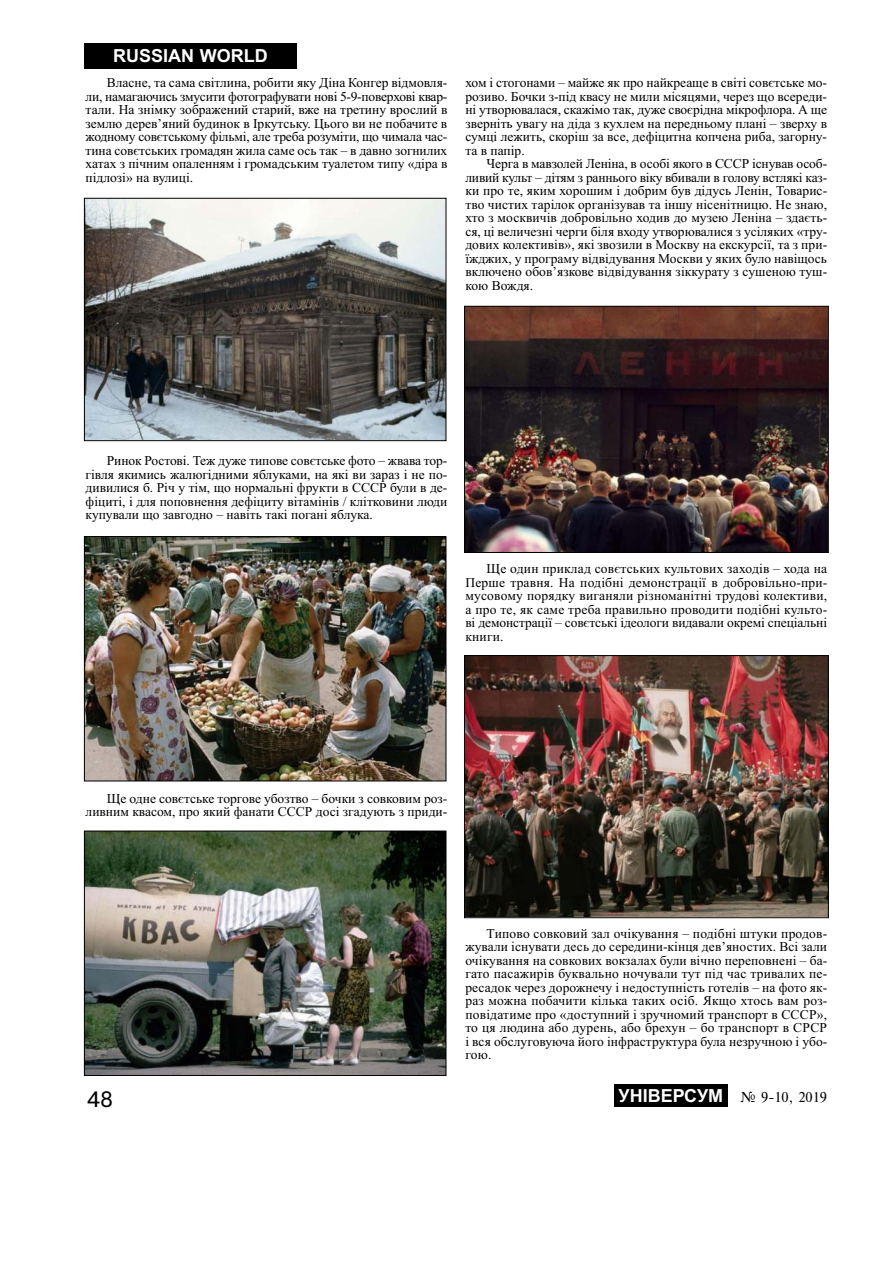
<style>
.page{position:relative;width:893px;height:1263px;background:#fff}
.page>*{position:absolute;margin:0;border:0;box-sizing:border-box;transform-origin:0 0}
.t1{font:21px "Ukr";color:#000}
.t2{font:700 18px "Arial";color:#fff}
.t3{font:15px "Times";color:#000}
.t4{font:13.5px/13.5px "Times New Roman";color:#000;text-align:justify}
.s1{font-family:"Arial";font-weight:700;font-size:18px;color:#fff}
</style>
<div class="page">
<div style="left:84px;top:43px;width:213px;height:26px;background:#000"></div>
<div style="left:614px;top:1084px;width:113px;height:23px;background:#000"></div>
<img style="left:86px;top:200px;width:358px;height:239px">
<div style="left:84px;top:198px;width:362px;height:243px;border:1px solid #000"></div>
<img style="left:86px;top:538px;width:358px;height:241px">
<div style="left:84px;top:536px;width:362px;height:245px;border:1px solid #000"></div>
<img style="left:86px;top:833px;width:358px;height:241px">
<div style="left:84px;top:831px;width:362px;height:245px;border:1px solid #000"></div>
<img style="left:466px;top:308px;width:360px;height:243px">
<div style="left:464px;top:306px;width:364px;height:247px;border:1px solid #000"></div>
<img style="left:466px;top:657px;width:360px;height:259px">
<div style="left:464px;top:655px;width:364px;height:263px;border:1px solid #000"></div>
<h2 class="t2" style="left:113px;top:46px;width:156px">RUSSIAN WORLD</h2>
<p class="t4" style="left:86px;top:77px;width:363px;text-indent:21px">Власне, та сама світлина, робити яку Діна Конгер відмовля&shy;ли, намагаючись змусити фотографувати нові 5-9-поверхові квар&shy;тали. На знімку зображений старий, вже на третину врослий в землю дерев’яний будинок в Іркутську. Цього ви не побачите в жодному совєтському фільмі, але треба розуміти, що чимала час&shy;тина совєтських громадян жила саме ось так – в давно зогнилих хатах з пічним опаленням і громадським туалетом типу «діра в підлозі» на вулиці.</p>
<p class="t4" style="left:465px;top:77px;width:363px">хом і стогонами – майже як про найкреаще в світі совєтське мо&shy;розиво. Бочки з-під квасу не мили місяцями, через що всереди&shy;ні утворювалася, скажімо так, дуже своєрідна мікрофлора. А ще зверніть увагу на діда з кухлем на передньому плані – зверху в сумці лежить, скоріш за все, дефіцитна копчена риба, загорну&shy;та в папір.</p>
<p class="t4" style="left:465px;top:158px;width:363px;text-indent:21px">Черга в мавзолей Леніна, в особі якого в СССР існував особ&shy;ливий культ – дітям з раннього віку вбивали в голову встлякі каз&shy;ки про те, яким хорошим і добрим був дідусь Ленін, Товарис&shy;тво чистих тарілок організував та іншу нісенітницю. Не знаю, хто з москвичів добровільно ходив до музею Леніна – здаєть&shy;ся, ці величезні черги біля входу утворювалися з усіляких «тру&shy;дових колективів», які звозили в Москву на екскурсії, та з при&shy;їжджих, у програму відвідування Москви у яких було навіщось включено обов’язкове відвідування зіккурату з сушеною туш&shy;кою Вождя.</p>
<p class="t4" style="left:86px;top:455px;width:363px;text-indent:21px">Ринок Ростові. Теж дуже типове совєтське фото – жвава тор&shy;гівля якимись жалюгідними яблуками, на які ви зараз і не по&shy;дивилися б. Річ у тім, що нормальні фрукти в СССР були в де&shy;фіциті, і для поповнення дефіциту вітамінів / клітковини люди купували що завгодно – навіть такі погані яблука.</p>
<p class="t4" style="left:465px;top:563px;width:363px;text-indent:21px">Ще один приклад совєтських культових заходів – хода на Перше травня. На подібні демонстрації в добровільно-при&shy;мусовому порядку виганяли різноманітні трудові колективи, а про те, як саме треба правильно проводити подібні культо&shy;ві демонстрації – совєтські ідеологи видавали окремі спеціальні книги.</p>
<p class="t4" style="left:86px;top:793px;width:363px;text-align:right">Ще одне совєтське торгове убозтво – бочки з совковим роз&shy;ливним квасом, про який фанати СССР досі згадують з приди-</p>
<p class="t4" style="left:465px;top:928px;width:363px;text-indent:21px">Типово совковий зал очікування – подібні штуки продов&shy;жували існувати десь до середини-кінця дев’яностих. Всі зали очікування на совкових вокзалах були вічно переповнені – ба&shy;гато пасажирів буквально ночували тут під час тривалих пе&shy;ресадок через дорожнечу і недоступність готелів – на фото як&shy;раз можна побачити кілька таких осіб. Якщо хтось вам роз&shy;повідатиме про «доступний і зручномий транспорт в СССР», то ця людина або дурень, або брехун – бо транспорт в СРСР і вся обслуговуюча його інфраструктура була незручною і убо&shy;гою.</p>
<h1 class="t1" style="left:87px;top:1087px;width:28px">48</h1>
<p class="t3" style="left:618px;top:1088px;width:210px"><span class="s1">УНІВЕРСУМ</span> ‹ 9-10, 2019</p>
</div>
